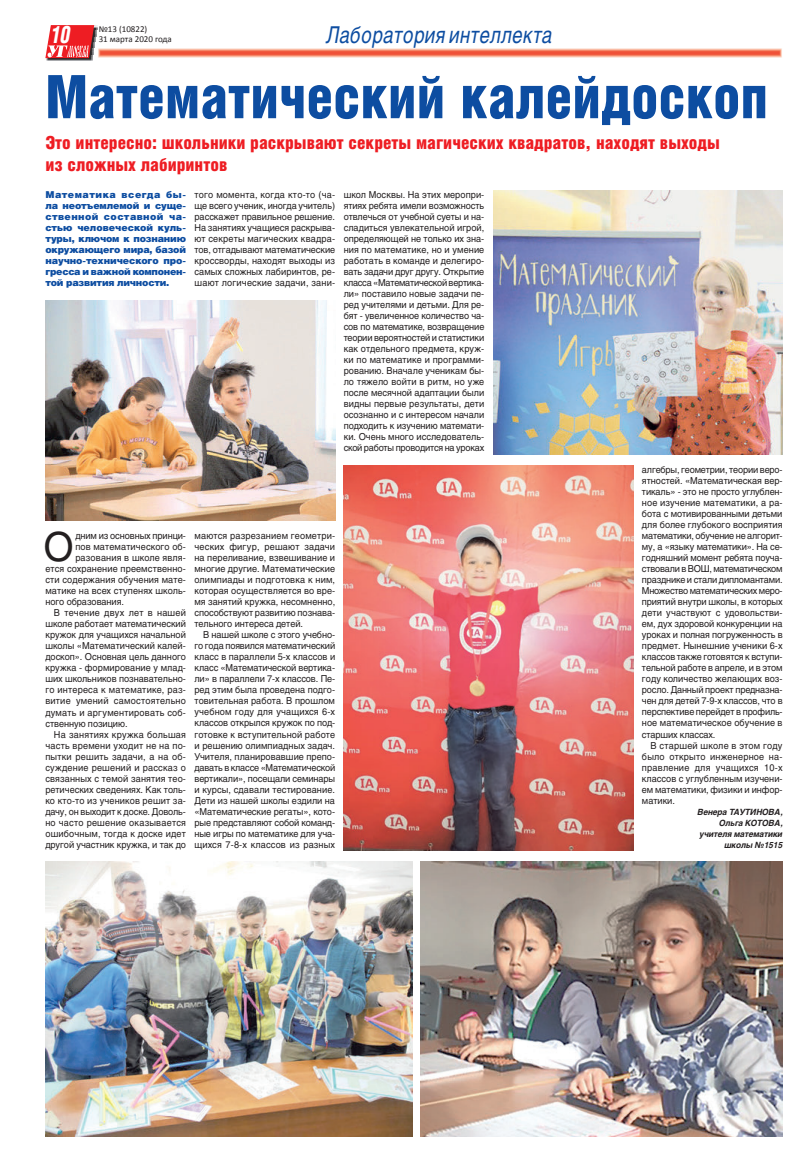
<style>
.page{position:relative;width:811px;height:1163px;background:#fff}
.page>*{position:absolute;margin:0;border:0;box-sizing:border-box;transform-origin:0 0}
.Заголовок_большой{font:900 60px "Helios Cond";color:#0d4da1;scale:.95 1}
.Текст_с_фонарем{font:39.8px "Helios";color:#231f20;scale:.96 1}
.t1{font:italic 900 24px "Helios Cond";color:#fff;scale:.8 1}
.Супер_рубрика{font:italic 23px "Helios";letter-spacing:.03em;color:#0d4da1;scale:.8 1}
.Подзаголовок{font:900 18px/22px "Helios Cond";color:#ee1d23}
.Текст{font:9.5px/11px "Helios";letter-spacing:-.005em;color:#231f20;text-align:justify;scale:.96 1}
.Врез{font:900 9.5px/11px "Helios";letter-spacing:-.02em;color:#0d4da1;text-align:justify}
.Текст_с_фонарем-2{font:9.5px "Helios";letter-spacing:.01em;color:#231f20;scale:.96 1}
.Текст_с_фонарем-3{font:9.5px "Helios";letter-spacing:-.01em;color:#231f20;scale:.96 1}
.t2{font:9px/9.9px "Calibri";color:#231f20}
.Подпись{font:italic 700 8.5px "Helios";letter-spacing:-.005em;color:#231f20;scale:.96 1}
</style>
<div class="page">
<img style="left:46px;top:58px;width:47px;height:3px">
<img style="left:94px;top:27px;width:3px;height:14px">
<svg style="left:45px;top:25px;width:49px;height:33px;background:#e94c50"></svg>
<img style="left:98px;top:48px;width:684px;height:10px">
<img style="left:420px;top:861px;width:362px;height:275px">
<img style="left:45px;top:300px;width:290px;height:220px">
<img style="left:45px;top:861px;width:367px;height:275px">
<img style="left:493px;top:190px;width:289px;height:264px">
<img style="left:344px;top:465px;width:289px;height:385px">
<h3 class="t1" style="left:51px;top:21px;width:26px">10</h3>
<p class="t2" style="left:99px;top:24px;width:75px">№13 (10822)<br>31 марта 2020 года</p>
<p class="Супер_рубрика" style="left:326px;top:21px;width:284px">Лаборатория интеллекта</p>
<p class="Заголовок_большой" style="left:45px;top:63px;width:762px">Математический калейдоскоп</p>
<p class="Подзаголовок" style="left:45px;top:131px;width:676px">Это интересно: школьники раскрывают секреты магических квадратов, находят выходы из сложных лабиринтов</p>
<p class="Врез" style="left:45px;top:189px;width:142px">Математика всегда бы&shy;ла неотъемлемой и суще&shy;ственной составной ча&shy;стью человеческой куль&shy;туры, ключом к познанию окружающего мира, базой научно-технического про&shy;гресса и важной компонен&shy;той развития личности.</p>
<p class="Текст" style="left:194px;top:189px;width:148px">того момента, когда кто-то (ча&shy;ще всего ученик, иногда учитель) расскажет правильное решение.<br>На занятиях учащиеся раскрыва&shy;ют секреты магических квадра&shy;тов, отгадывают математические кроссворды, находят выходы из самых сложных лабиринтов, ре&shy;шают логические задачи, зани-</p>
<p class="Текст" style="left:344px;top:189px;width:148px">школ Москвы. На этих меропри&shy;ятиях ребята имели возможность отвлечься от учебной суеты и на&shy;сладиться увлекательной игрой, определяющей не только их зна&shy;ния по математике, но и умение работать в команде и делегиро&shy;вать задачи друг другу. Открытие класса «Математической вертика&shy;ли» поставило новые задачи пе&shy;ред учителями и детьми. Для ре&shy;бят - увеличенное количество ча&shy;сов по математике, возвращение теории вероятностей и статистики как отдельного предмета, круж&shy;ки по математике и программи&shy;рованию. Вначале ученикам бы&shy;ло тяжело войти в ритм, но уже после месячной адаптации были видны первые результаты, дети осознанно и с интересом начали подходить к изучению математи&shy;ки. Очень много исследователь&shy;ской работы проводится на уроках</p>
<p class="Текст_с_фонарем" style="left:44px;top:523px;width:33px">О</p>
<p class="Текст_с_фонарем-3" style="left:75px;top:530px;width:117px">дним из основных принци-</p>
<p class="Текст_с_фонарем-2" style="left:75px;top:541px;width:117px">пов математического об-</p>
<p class="Текст_с_фонарем-2" style="left:75px;top:552px;width:117px">разования в школе явля-</p>
<p class="Текст_с_фонарем-2" style="left:45px;top:563px;width:148px">ется сохранение преемственно-</p>
<p class="Текст_с_фонарем-2" style="left:45px;top:574px;width:148px">сти содержания обучения мате-</p>
<p class="Текст_с_фонарем-2" style="left:45px;top:585px;width:148px">матике на всех ступенях школь-</p>
<p class="Текст_с_фонарем-2" style="left:45px;top:596px;width:83px">ного образования.</p>
<p class="Текст" style="left:45px;top:607px;width:148px;text-indent:8px">В течение двух лет в нашей школе работает математический кружок для учащихся начальной школы «Математический калей&shy;доскоп». Основная цель данного кружка - формирование у млад&shy;ших школьников познавательно&shy;го интереса к математике, раз&shy;витие умений самостоятельно думать и аргументировать соб&shy;ственную позицию.</p>
<p class="Текст" style="left:45px;top:728px;width:148px;text-indent:8px">На занятиях кружка большая часть времени уходит не на по&shy;пытки решить задачи, а на об&shy;суждение решений и рассказ о связанных с темой занятия тео&shy;ретических сведениях. Как толь&shy;ко кто-то из учеников решит за&shy;дачу, он выходит к доске. Доволь&shy;но часто решение оказывается ошибочным, тогда к доске идет другой участник кружка, и так до</p>
<p class="Текст" style="left:194px;top:530px;width:148px">маются разрезанием геометри&shy;ческих фигур, решают задачи на переливание, взвешивание и многие другие. Математические олимпиады и подготовка к ним, которая осуществляется во вре&shy;мя занятий кружка, несомненно, способствуют развитию познава&shy;тельного интереса детей.</p>
<p class="Текст" style="left:194px;top:629px;width:148px;text-indent:9px">В нашей школе с этого учебно&shy;го года появился математический класс в параллели 5‑х классов и класс «Математической вертика&shy;ли» в параллели 7‑х классов. Пе&shy;ред этим была проведена подго&shy;товительная работа. В прошлом учебном году для учащихся 6‑х классов открылся кружок по под&shy;готовке к вступительной работе и решению олимпиадных задач.<br>Учителя, планировавшие препо&shy;давать в классе «Математической вертикали», посещали семинары и курсы, сдавали тестирование.<br>Дети из нашей школы ездили на «Математические регаты», кото&shy;рые представляют собой команд&shy;ные игры по математике для уча&shy;щихся 7‑8‑х классов из разных</p>
<p class="Текст" style="left:642px;top:464px;width:148px">алгебры, геометрии, теории веро&shy;ятностей. «Математическая вер&shy;тикаль» - это не просто углублен&shy;ное изучение математики, а ра&shy;бота с мотивированными детьми для более глубокого восприятия математики, обучение не алгорит&shy;му, а «языку математики». На се&shy;годняшний момент ребята поуча&shy;ствовали в ВОШ, математическом празднике и стали дипломантами.<br>Множество математических меро&shy;приятий внутри школы, в которых дети участвуют с удовольстви&shy;ем, дух здоровой конкуренции на уроках и полная погруженность в предмет. Нынешние ученики 6‑х классов также готовятся к вступи&shy;тельной работе в апреле, и в этом году количество желающих воз&shy;росло. Данный проект предназна&shy;чен для детей 7‑9‑х классов, что в перспективе перейдет в профиль&shy;ное математическое обучение в старших классах.</p>
<p class="Текст" style="left:642px;top:739px;width:148px;text-indent:8px">В старшей школе в этом году было открыто инженерное на&shy;правление для учащихся 10‑х классов с углубленным изучени&shy;ем математики, физики и инфор&shy;матики.</p>
<p class="Подпись" style="left:697px;top:806px;width:90px">Венера ТАУТИНОВА,</p>
<p class="Подпись" style="left:719px;top:817px;width:67px">Ольга КОТОВА,</p>
<p class="Подпись" style="left:699px;top:828px;width:88px">учителя математики</p>
<p class="Подпись" style="left:724px;top:839px;width:62px">школы №1515</p>
</div>
